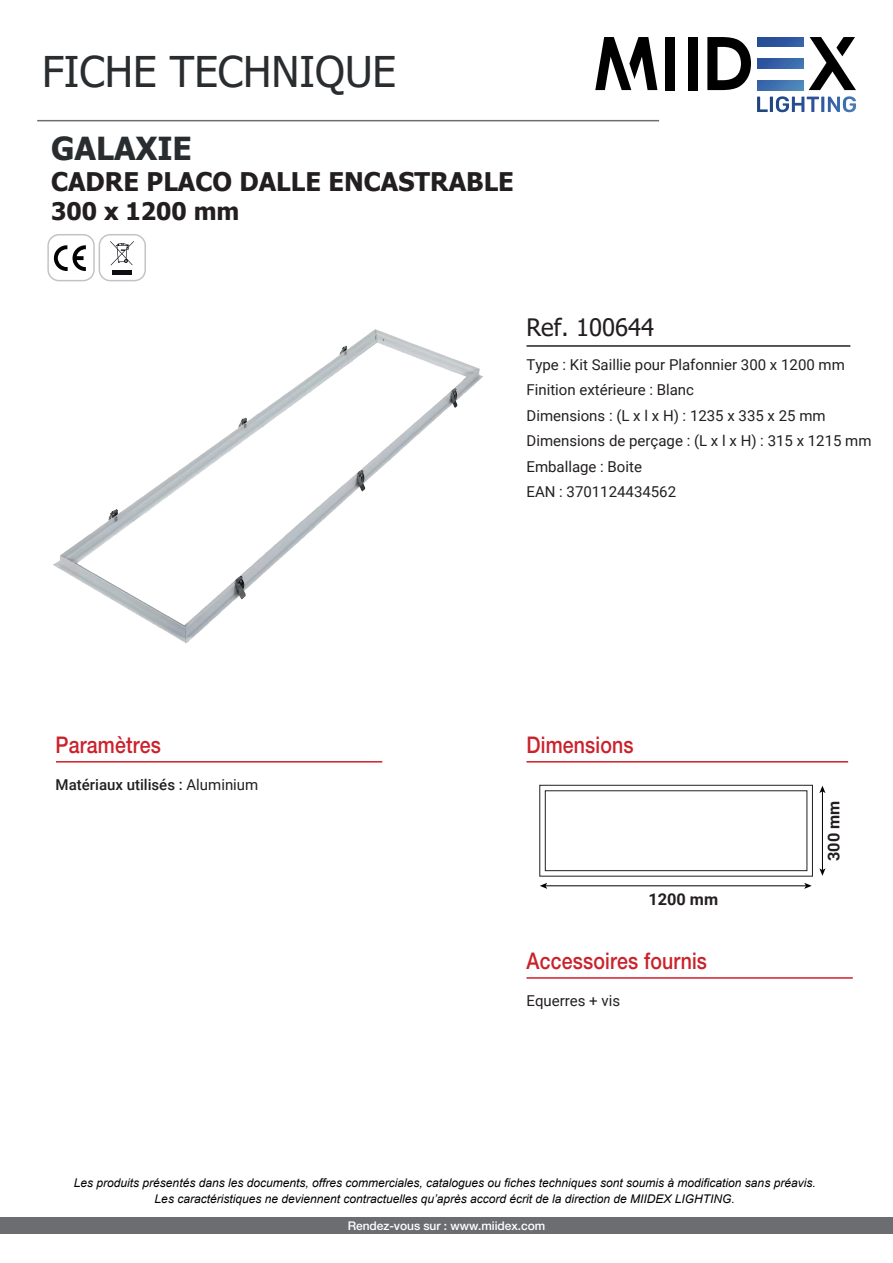
<style>
.page{position:relative;width:893px;height:1263px;background:#fff}
.page>*{position:absolute;margin:0;border:0;box-sizing:border-box;transform-origin:0 0}
.t1{font:42.3px "Tahoma";color:#292d2f}
.t2{font:700 31.65px "Tahoma";color:#292d2f}
.t3{font:700 25.65px "Tahoma";color:#231f20}
.t4{font:700 24.15px "Tahoma";color:#231f20}
.t5{font:24px "Tahoma";color:#231f20}
.t6{font:500 22.95px "Helvetica Neue LT Std";letter-spacing:.01em;color:#cb212b;scale:.85 1}
.t7{font:700 16.35px "Roboto";letter-spacing:-.005em;color:#231f20}
.t8{font:15px/25.5px "Roboto";color:#231f20}
.t9{font:500 15px "Roboto";color:#231f20}
.t10{font:italic 12px/15.9px "Arial";color:#000001;text-align:center}
.t11{font:500 12px "Helvetica Neue LT Std";letter-spacing:-.005em;color:#fff}
.s1{font-weight:400}
</style>
<div class="page">
<hr style="left:526px;top:345px;width:324px;height:2px;background:#231f20">
<hr style="left:545px;top:885px;width:261px;height:1px;background:#000001">
<svg style="left:804px;top:883px;width:8px;height:6px"></svg>
<svg style="left:540px;top:883px;width:7px;height:6px"></svg>
<hr style="left:822px;top:791px;width:1px;height:79px;background:#000001">
<svg style="left:819px;top:786px;width:6px;height:7px"></svg>
<svg style="left:819px;top:868px;width:6px;height:8px"></svg>
<hr style="left:526px;top:761px;width:322px;height:1px;background:#d01f26">
<hr style="left:56px;top:761px;width:326px;height:1px;background:#d01f26">
<div style="left:539px;top:785px;width:274px;height:91px;border:1px solid #231f20"></div>
<div style="left:545px;top:790px;width:262px;height:81px;border:1px solid #231f20"></div>
<div style="left:0;top:1217px;width:893px;height:16px;background:#6c6d70"></div>
<div style="left:47px;top:234px;width:48px;height:47px;border:1px solid #c1c4c7;border-radius:11px"></div>
<div style="left:99px;top:234px;width:47px;height:47px;border:1px solid #c1c4c7;border-radius:11px"></div>
<svg style="left:54px;top:245px;width:32px;height:26px"></svg>
<svg style="left:110px;top:241px;width:24px;height:24px"></svg>
<div style="left:112px;top:270px;width:20px;height:5px;background:#0f0c12"></div>
<hr style="left:526px;top:977px;width:327px;height:2px;background:#d01f26">
<hr style="left:37px;top:120px;width:622px;height:1px;background:#6c6d70">
<svg style="left:809px;top:37px;width:47px;height:53px"></svg>
<svg style="left:707px;top:37px;width:44px;height:53px"></svg>
<div style="left:688px;top:37px;width:10px;height:53px;background:#000001"></div>
<div style="left:665px;top:37px;width:10px;height:53px;background:#000001"></div>
<svg style="left:757px;top:96px;width:99px;height:16px"></svg>
<svg style="left:595px;top:37px;width:62px;height:53px"></svg>
<svg style="left:757px;top:37px;width:46px;height:9px"></svg>
<svg style="left:757px;top:59px;width:46px;height:9px"></svg>
<svg style="left:757px;top:81px;width:46px;height:9px"></svg>
<img style="left:53px;top:329px;width:430px;height:314px">
<h1 class="t1" style="left:42px;top:43px;width:356px">FICHE TECHNIQUE</h1>
<h2 class="t2" style="left:51px;top:126px;width:142px">GALAXIE</h2>
<h3 class="t3" style="left:51px;top:164px;width:464px">CADRE PLACO DALLE ENCASTRABLE</h3>
<h3 class="t4" style="left:51px;top:194px;width:190px">300 x 1200 mm</h3>
<h3 class="t5" style="left:526px;top:311px;width:129px">Ref. 100644</h3>
<p class="t8" style="left:526px;top:351px;width:347px">Type : Kit Saillie pour Plafonnier 300 x 1200 mm<br>Finition extérieure : Blanc<br>Dimensions : (L x l x H) : 1235 x 335 x 25 mm<br>Dimensions de perçage : (L x l x H) : 315 x 1215 mm<br>Emballage : Boite<br>EAN : 3701124434562</p>
<h3 class="t6" style="left:56px;top:731px;width:125px">Paramètres</h3>
<p class="t9" style="left:56px;top:774px;width:204px">Matériaux utilisés : <span class="s1">Aluminium</span></p>
<h3 class="t6" style="left:526px;top:731px;width:128px">Dimensions</h3>
<h3 class="t7" style="left:648px;top:888px;width:71px">1200 mm</h3>
<h3 class="t6" style="left:526px;top:947px;width:214px">Accessoires fournis</h3>
<p class="t8" style="left:526px;top:988px;width:95px">Equerres + vis</p>
<h3 class="t7" style="left:822px;top:861px;width:62px;rotate:-90deg">300 mm</h3>
<p class="t10" style="left:74px;top:1175px;width:743px">Les produits présentés dans les documents, offres commerciales, catalogues ou fiches techniques sont soumis à modification sans préavis.<br>Les caractéristiques ne deviennent contractuelles qu’après accord écrit de la direction de MIIDEX LIGHTING.</p>
<p class="t11" style="left:348px;top:1218px;width:199px">Rendez-vous sur : www.miidex.com</p>
</div>
